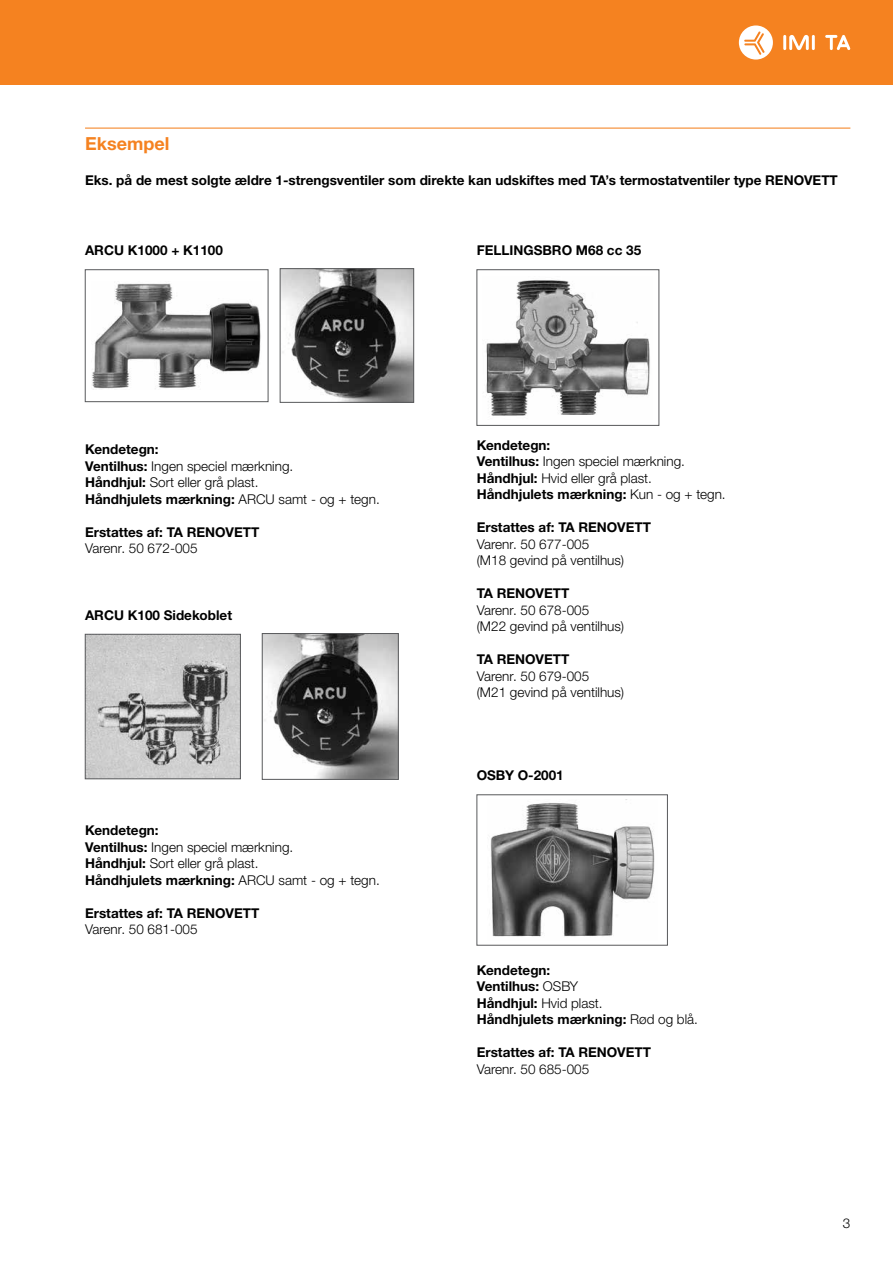
<style>
.page{position:relative;width:893px;height:1263px;background:#fff}
.page>*{position:absolute;margin:0;border:0;box-sizing:border-box;transform-origin:0 0}
.t1{font:700 18px "Helvetica Neue LTW1 G";color:#f58220}
.t2{font:300 13.5px/16.5px "Helvetica Neue LTW1 G";color:#000}
.t3{font:700 13.5px/16.5px "Helvetica Neue LTW1 G";color:#000}
.s1{font-weight:700}
.s2{font-weight:300}
</style>
<div class="page">
<div style="left:0;top:0;width:893px;height:85px;background:#f58220"></div>
<hr style="left:783px;top:35px;width:3px;height:15px;background:#fff">
<hr style="left:812px;top:35px;width:3px;height:15px;background:#fff">
<svg style="left:789px;top:35px;width:20px;height:15px"></svg>
<svg style="left:825px;top:35px;width:25px;height:15px"></svg>
<svg style="left:739px;top:25px;width:34px;height:35px"></svg>
<hr style="left:85px;top:128px;width:765px;height:1px;background:#f58220">
<img style="left:92px;top:283px;width:169px;height:107px">
<div style="left:85px;top:269px;width:183px;height:133px;border:1px solid #58595b"></div>
<img style="left:282px;top:270px;width:130px;height:131px">
<div style="left:280px;top:268px;width:134px;height:135px;border:1px solid #58595b"></div>
<img style="left:87px;top:636px;width:152px;height:141px">
<div style="left:85px;top:634px;width:156px;height:145px;border:1px solid #58595b"></div>
<img style="left:264px;top:635px;width:132px;height:142px">
<div style="left:262px;top:633px;width:136px;height:146px;border:1px solid #58595b"></div>
<img style="left:486px;top:280px;width:164px;height:136px">
<div style="left:477px;top:269px;width:182px;height:157px;border:1px solid #58595b"></div>
<img style="left:490px;top:799px;width:165px;height:138px">
<h1 class="t1" style="left:85px;top:132px;width:86px">Eksempel</h1>
<p class="t3" style="left:85px;top:172px;width:754px">Eks. på de mest solgte ældre 1-strengsventiler som direkte kan udskiftes med TA’s termostatventiler type RENOVETT</p>
<p class="t3" style="left:85px;top:242px;width:139px">ARCU K1000 + K1100</p>
<p class="t2" style="left:85px;top:441px;width:296px"><span class="s1">Kendetegn:<br>Ventilhus:</span> Ingen speciel mærkning.<br><span class="s1">Håndhjul:</span> Sort eller grå plast.<br><span class="s1">Håndhjulets mærkning:</span> ARCU samt - og + tegn.</p>
<p class="t3" style="left:85px;top:523px;width:176px">Erstattes af: TA RENOVETT</p>
<p class="t2" style="left:85px;top:540px;width:114px">Varenr. 50 672-005</p>
<p class="t3" style="left:85px;top:607px;width:149px">ARCU K100 Sidekoblet</p>
<p class="t2" style="left:85px;top:822px;width:296px"><span class="s1">Kendetegn:<br>Ventilhus:</span> Ingen speciel mærkning.<br><span class="s1">Håndhjul:</span> Sort eller grå plast.<br><span class="s1">Håndhjulets mærkning:</span> ARCU samt - og + tegn.</p>
<p class="t3" style="left:85px;top:904px;width:176px">Erstattes af: TA RENOVETT</p>
<p class="t2" style="left:85px;top:921px;width:114px">Varenr. 50 681-005</p>
<p class="t3" style="left:477px;top:242px;width:166px">FELLINGSBRO M68 cc 35</p>
<p class="t2" style="left:477px;top:436px;width:251px"><span class="s1">Kendetegn:<br>Ventilhus:</span> Ingen speciel mærkning.<br><span class="s1">Håndhjul:</span> Hvid eller grå plast.<br><span class="s1">Håndhjulets mærkning:</span> Kun - og + tegn.</p>
<p class="t3" style="left:477px;top:519px;width:176px">Erstattes af: TA RENOVETT</p>
<p class="t2" style="left:477px;top:535px;width:149px">Varenr. 50 677-005<br>(M18 gevind på ventilhus)</p>
<p class="t3" style="left:477px;top:585px;width:94px">TA RENOVETT</p>
<p class="t2" style="left:477px;top:601px;width:149px">Varenr. 50 678-005<br>(M22 gevind på ventilhus)</p>
<p class="t3" style="left:477px;top:651px;width:94px">TA RENOVETT</p>
<p class="t2" style="left:477px;top:667px;width:149px">Varenr. 50 679-005<br>(M21 gevind på ventilhus)</p>
<p class="t3" style="left:477px;top:767px;width:89px">OSBY O-2001</p>
<p class="t3" style="left:477px;top:961px;width:223px">Kendetegn:<br>Ventilhus: <span class="s2">OSBY<br></span>Håndhjul: <span class="s2">Hvid plast.<br></span>Håndhjulets mærkning: <span class="s2">Rød og blå.</span></p>
<p class="t3" style="left:477px;top:1044px;width:176px">Erstattes af: TA RENOVETT</p>
<p class="t2" style="left:477px;top:1060px;width:114px">Varenr. 50 685-005</p>
<p class="t2" style="left:843px;top:1215px;width:9px">3</p>
</div>
